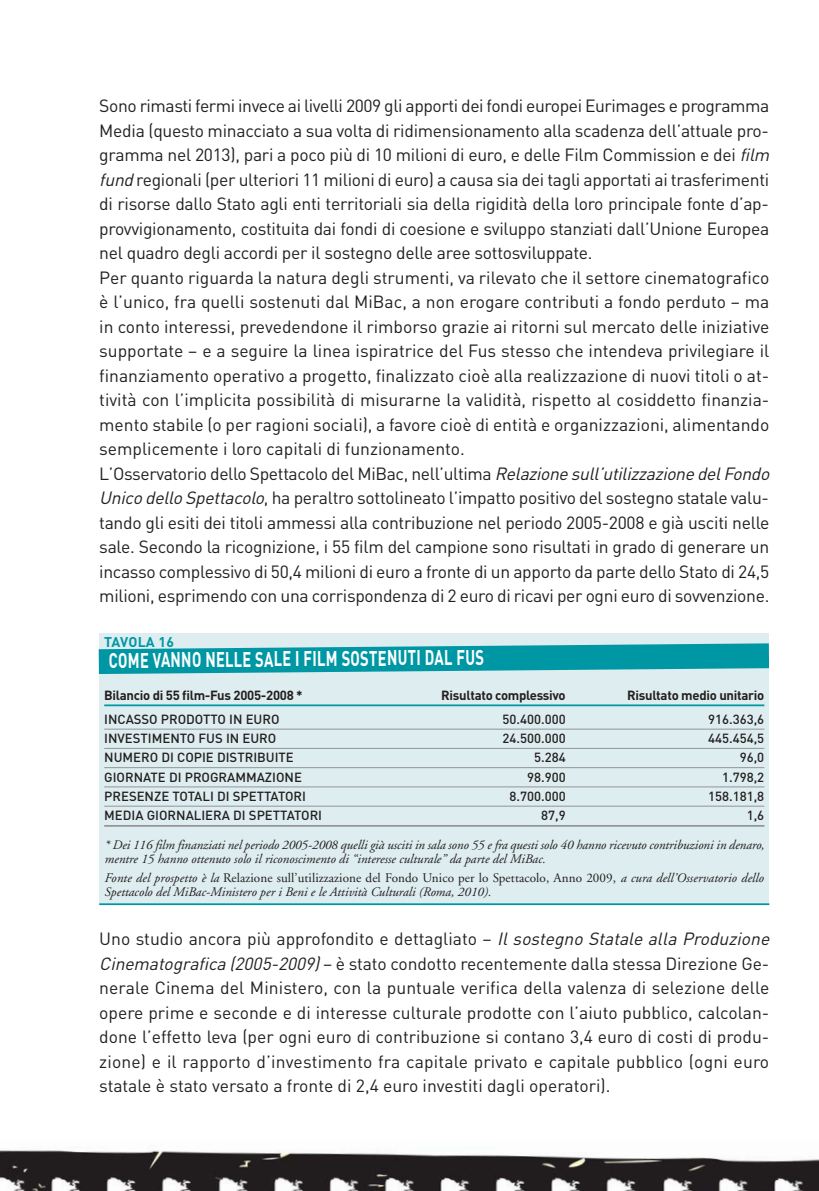
<style>
.page{position:relative;width:819px;height:1191px;background:#fff}
.page>*{position:absolute;margin:0;border:0;box-sizing:border-box;transform-origin:0 0}
.t1{font:700 21px "DIN";letter-spacing:.005em;color:#fff;scale:.7 1}
.t2{font:17.5px/24.5px "DIN";letter-spacing:-.015em;color:#231f20}
.t3{font:700 14px "DIN";letter-spacing:.01em;color:#0097a4}
.t4{font:italic 13.12px/14px "Adobe Garamond";letter-spacing:-.005em;color:#231f20}
.t5{font:500 13.12px "DIN";color:#231f20}
.t6{font:700 13.12px "DIN";letter-spacing:-.025em;color:#231f20}
.s1{font-style:italic}
.s2{font-style:normal}
</style>
<div class="page">
<img style="left:0;top:1150px;width:819px;height:40px">
<div style="left:99px;top:632px;width:670px;height:272px;background:#deedef"></div>
<svg style="left:99px;top:643px;width:670px;height:31px"></svg>
<hr style="left:104px;top:704px;width:660px;height:2px;background:#0097a4">
<hr style="left:104px;top:728px;width:660px;height:1px;background:#939598">
<hr style="left:104px;top:748px;width:660px;height:1px;background:#939598">
<hr style="left:104px;top:767px;width:660px;height:1px;background:#939598">
<hr style="left:104px;top:786px;width:660px;height:1px;background:#939598">
<hr style="left:104px;top:805px;width:660px;height:1px;background:#939598">
<hr style="left:104px;top:825px;width:660px;height:1px;background:#939598">
<hr style="left:99px;top:903px;width:670px;height:2px;background:#0097a4">
<p class="t2" style="left:99px;top:95px;width:675px">Sono rimasti fermi invece ai livelli 2009 gli apporti dei fondi europei Eurimages e programma Media (questo minacciato a sua volta di ridimensionamento alla scadenza dell’attuale pro&shy;gramma nel 2013), pari a poco più di 10 milioni di euro, e delle Film Commission e dei <span class="s1">film fund</span> regionali (per ulteriori 11 milioni di euro) a causa sia dei tagli apportati ai trasferimenti di risorse dallo Stato agli enti territoriali sia della rigidità della loro principale fonte d’ap&shy;provvigionamento, costituita dai fondi di coesione e sviluppo stanziati dall’Unione Europea nel quadro degli accordi per il sostegno delle aree sottosviluppate.<br>Per quanto riguarda la natura degli strumenti, va rilevato che il settore cinematografico è l’unico, fra quelli sostenuti dal MiBac, a non erogare contributi a fondo perduto – ma in conto interessi, prevedendone il rimborso grazie ai ritorni sul mercato delle iniziative supportate – e a seguire la linea ispiratrice del Fus stesso che intendeva privilegiare il finanziamento operativo a progetto, finalizzato cioè alla realizzazione di nuovi titoli o at&shy;tività con l’implicita possibilità di misurarne la validità, rispetto al cosiddetto finanzia&shy;mento stabile (o per ragioni sociali), a favore cioè di entità e organizzazioni, alimentando semplicemente i loro capitali di funzionamento.<br>L’Osservatorio dello Spettacolo del MiBac, nell’ultima <span class="s1">Relazione sull’utilizzazione delFondo Unico dello Spettacolo</span>, ha peraltro sottolineato l’impatto positivo del sostegno statale valu&shy;tando gli esiti dei titoli ammessi alla contribuzione nel periodo 2005-2008 e già usciti nelle sale. Secondo la ricognizione, i 55 film del campione sono risultati in grado di generare un incasso complessivo di 50,4 milioni di euro a fronte di un apporto da parte dello Stato di 24,5 milioni, esprimendo con una corrispondenza di 2 euro di ricavi per ogni euro di sovvenzione.</p>
<p class="t3" style="left:104px;top:637px;width:71px">TAVOLA 16</p>
<p class="t1" style="left:109px;top:651px;width:538px">COME VANNO NELLE SALE I FILM SOSTENUTI DAL FUS</p>
<p class="t6" style="left:104px;top:690px;width:200px">Bilancio di 55 film-Fus 2005-2008 *</p>
<p class="t6" style="left:441px;top:690px;width:126px">Risultato complessivo</p>
<p class="t6" style="left:627px;top:690px;width:138px">Risultato medio unitario</p>
<p class="t5" style="left:104px;top:714px;width:177px">INCASSO PRODOTTO IN EURO</p>
<p class="t5" style="left:502px;top:714px;width:65px">50.400.000</p>
<p class="t5" style="left:708px;top:714px;width:58px">916.363,6</p>
<p class="t5" style="left:104px;top:733px;width:174px">INVESTIMENTO FUS IN EURO</p>
<p class="t5" style="left:502px;top:733px;width:65px">24.500.000</p>
<p class="t5" style="left:708px;top:733px;width:58px">445.454,5</p>
<p class="t5" style="left:104px;top:753px;width:191px">NUMERO DI COPIE DISTRIBUITE</p>
<p class="t5" style="left:534px;top:753px;width:33px">5.284</p>
<p class="t5" style="left:739px;top:753px;width:26px">96,0</p>
<p class="t5" style="left:104px;top:772px;width:199px">GIORNATE DI PROGRAMMAZIONE</p>
<p class="t5" style="left:527px;top:772px;width:40px">98.900</p>
<p class="t5" style="left:722px;top:772px;width:44px">1.798,2</p>
<p class="t5" style="left:104px;top:791px;width:203px">PRESENZE TOTALI DI SPETTATORI</p>
<p class="t5" style="left:509px;top:791px;width:58px">8.700.000</p>
<p class="t5" style="left:708px;top:791px;width:58px">158.181,8</p>
<p class="t5" style="left:104px;top:810px;width:219px">MEDIA GIORNALIERA DI SPETTATORI</p>
<p class="t5" style="left:541px;top:810px;width:26px">87,9</p>
<p class="t5" style="left:746px;top:810px;width:19px">1,6</p>
<p class="t4" style="left:104px;top:839px;width:661px">* Dei 116 film finanziati nel periodo 2005-2008 quelli già usciti in sala sono 55 e fra questi solo 40 hanno ricevuto contribuzioni in denaro, mentre 15 hanno ottenuto solo il riconoscimento di “interesse culturale” da parte del MiBac.</p>
<p class="t4" style="left:104px;top:872px;width:660px">Fonte del prospetto è la <span class="s2">Relazione sull’utilizzazione del Fondo Unico per lo Spettacolo, Anno 2009,</span> a cura dell’Osservatorio dello<br>Spettacolo del MiBac-Ministero per i Beni e le Attività Culturali (Roma, 2010).</p>
<p class="t2" style="left:99px;top:928px;width:675px">Uno studio ancora più approfondito e dettagliato – <span class="s1">Il sostegno Statale alla Produzione Cinematografica (2005-2009)</span>– è stato condotto recentemente dalla stessa Direzione Ge&shy;nerale Cinema del Ministero, con la puntuale verifica della valenza di selezione delle opere prime e seconde e di interesse culturale prodotte con l’aiuto pubblico, calcolan&shy;done l’effetto leva (per ogni euro di contribuzione si contano 3,4 euro di costi di produ&shy;zione) e il rapporto d’investimento fra capitale privato e capitale pubblico (ogni euro statale è stato versato a fronte di 2,4 euro investiti dagli operatori).</p>
</div>
